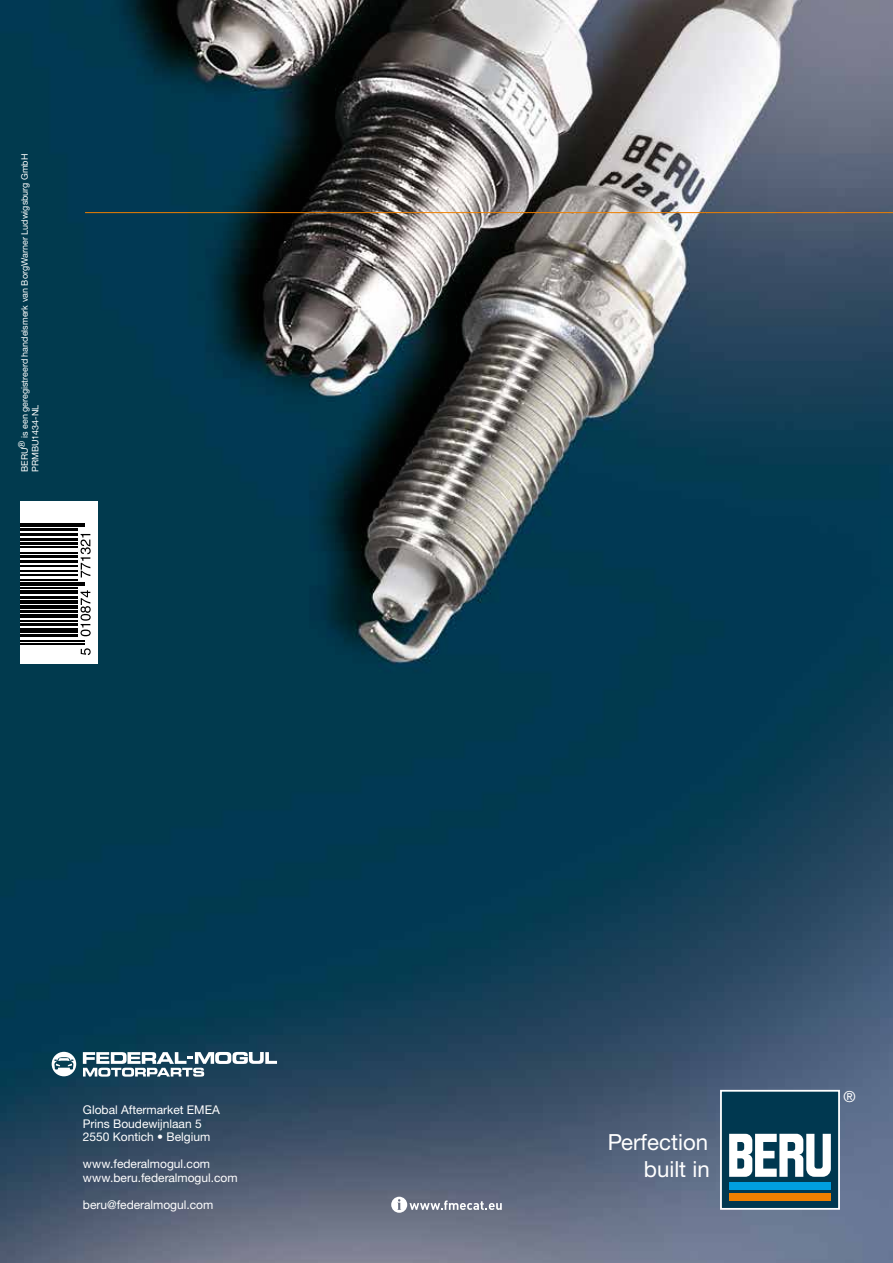
<style>
.page{position:relative;width:893px;height:1263px;background:#fff}
.page>*{position:absolute;margin:0;border:0;box-sizing:border-box;transform-origin:0 0}
.t1{font:22.2px/26.7px "Helvetica Neue LTW1 G";color:#fff;text-align:right}
.t2{font:15.3px "Helvetica Neue LTW1 G";color:#fff}
.t3{font:12px/13.5px "Helvetica Neue LTW1 G";color:#fff}
.t4{font:9px/10.8px "Helvetica Neue LTW1 G";color:#fff}
</style>
<div class="page">
<img style="left:0;top:0;width:893px;height:1263px">
<hr style="left:85px;top:212px;width:808px;height:1px;background:#ee7f00">
<div style="left:720px;top:1090px;width:120px;height:120px;background:#003850;border:2px solid #fff"></div>
<div style="left:729px;top:1193px;width:102px;height:8px;background:#ee7f00"></div>
<svg style="left:729px;top:1134px;width:102px;height:43px"></svg>
<div style="left:729px;top:1182px;width:102px;height:8px;background:#009ee0"></div>
<svg style="left:391px;top:1197px;width:111px;height:16px"></svg>
<div style="left:21px;top:501px;width:77px;height:163px;background:#fff"></div>
<hr style="left:21px;top:643px;width:64px;height:2px;background:#000">
<hr style="left:21px;top:641px;width:64px;height:1px;background:#000">
<hr style="left:21px;top:634px;width:57px;height:3px;background:#000">
<hr style="left:21px;top:632px;width:57px;height:1px;background:#000">
<hr style="left:21px;top:628px;width:57px;height:2px;background:#000">
<hr style="left:21px;top:623px;width:57px;height:2px;background:#000">
<hr style="left:21px;top:620px;width:57px;height:2px;background:#000">
<hr style="left:21px;top:614px;width:57px;height:4px;background:#000">
<hr style="left:21px;top:610px;width:57px;height:3px;background:#000">
<hr style="left:21px;top:605px;width:57px;height:4px;background:#000">
<hr style="left:21px;top:600px;width:57px;height:4px;background:#000">
<hr style="left:21px;top:596px;width:57px;height:3px;background:#000">
<hr style="left:21px;top:590px;width:57px;height:3px;background:#000">
<hr style="left:21px;top:587px;width:57px;height:1px;background:#000">
<hr style="left:21px;top:585px;width:64px;height:1px;background:#000">
<hr style="left:21px;top:582px;width:64px;height:1px;background:#000">
<hr style="left:21px;top:579px;width:57px;height:2px;background:#000">
<hr style="left:21px;top:574px;width:57px;height:2px;background:#000">
<hr style="left:21px;top:570px;width:57px;height:2px;background:#000">
<hr style="left:21px;top:565px;width:57px;height:2px;background:#000">
<hr style="left:21px;top:560px;width:57px;height:3px;background:#000">
<hr style="left:21px;top:555px;width:57px;height:3px;background:#000">
<hr style="left:21px;top:553px;width:57px;height:1px;background:#000">
<hr style="left:21px;top:546px;width:57px;height:1px;background:#000">
<hr style="left:21px;top:542px;width:57px;height:3px;background:#000">
<hr style="left:21px;top:539px;width:57px;height:2px;background:#000">
<hr style="left:21px;top:533px;width:57px;height:3px;background:#000">
<hr style="left:21px;top:528px;width:57px;height:3px;background:#000">
<hr style="left:21px;top:526px;width:64px;height:1px;background:#000">
<hr style="left:21px;top:523px;width:64px;height:1px;background:#000">
<svg style="left:81px;top:648px;width:10px;height:7px"></svg>
<svg style="left:81px;top:590px;width:10px;height:46px"></svg>
<svg style="left:81px;top:534px;width:10px;height:43px"></svg>
<svg style="left:83px;top:1052px;width:194px;height:25px"></svg>
<svg style="left:52px;top:1052px;width:24px;height:24px"></svg>
<p class="t4" style="left:19px;top:472px;width:320px;rotate:-90deg">BERU® is een geregistreerd handelsmerk van BorgWarner Ludwigsburg GmbH<br>PRMBU1434-NL</p>
<p class="t3" style="left:83px;top:1103px;width:138px">Global Aftermarket EMEA<br>Prins Boudewijnlaan 5<br>2550 Kontich • Belgium</p>
<p class="t3" style="left:83px;top:1157px;width:156px">www.federalmogul.com www.beru.federalmogul.com</p>
<p class="t3" style="left:83px;top:1198px;width:132px">beru@federalmogul.com</p>
<h1 class="t1" style="left:608px;top:1128px;width:103px">Perfection built in</h1>
<p class="t2" style="left:843px;top:1086px;width:14px">®</p>
</div>
